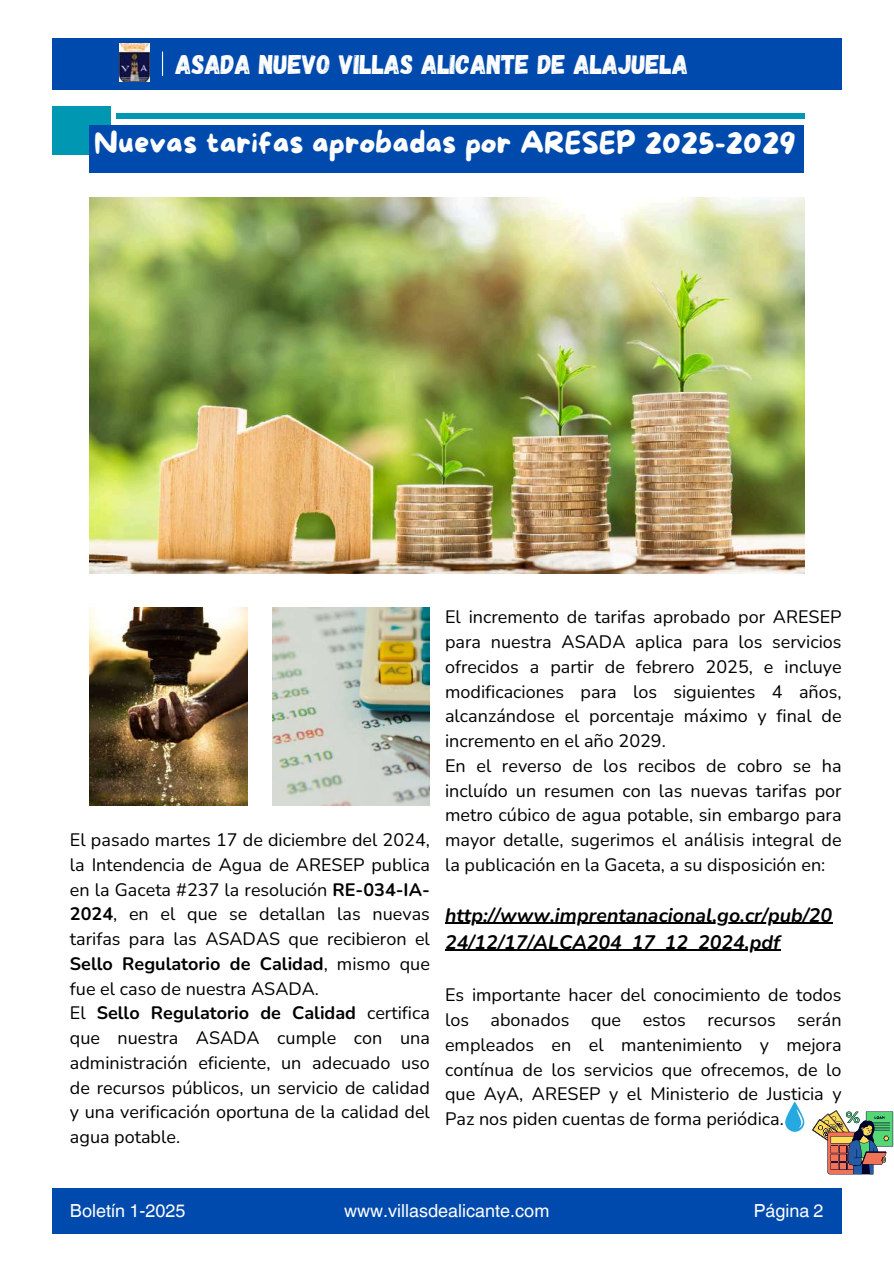
<style>
.page{position:relative;width:894px;height:1264px;background:#fff}
.page>*{position:absolute;margin:0;border:0;box-sizing:border-box;transform-origin:0 0}
.t1{font:30px "More Sugar";color:#fff}
.t2{font:27px "Gagalin";color:#fff}
.t3{font:italic 700 19.5px/27px "Nunito";color:#000}
.t4{font:18px/24.8px "Nunito";color:#000}
.t5{font:18px "Helvetica World";color:#fff}
.s1{font-weight:700}
</style>
<div class="page">
<div style="left:52px;top:38px;width:789px;height:51px;background:#004aad"></div>
<div style="left:52px;top:107px;width:58px;height:48px;background:#0097b2"></div>
<div style="left:89px;top:125px;width:715px;height:48px;background:#004aad"></div>
<div style="left:116px;top:113px;width:688px;height:6px;background:#0097b2"></div>
<img style="left:89px;top:197px;width:715px;height:376px">
<svg style="left:162px;top:52px;width:1px;height:24px"></svg>
<img style="left:89px;top:607px;width:158px;height:198px">
<img style="left:272px;top:607px;width:157px;height:198px">
<div style="left:52px;top:1188px;width:789px;height:45px;background:#004aad"></div>
<img style="left:119px;top:44px;width:30px;height:37px">
<svg style="left:812px;top:1110px;width:80px;height:64px"></svg>
<hr style="left:445px;top:922px;width:387px;height:1px;background:#000">
<hr style="left:445px;top:949px;width:335px;height:1px;background:#000">
<svg style="left:785px;top:1101px;width:19px;height:30px"></svg>
<h2 class="t2" style="left:175px;top:47px;width:514px">ASADA NUEVO VILLAS ALICANTE DE ALAJUELA</h2>
<h1 class="t1" style="left:94px;top:127px;width:702px">Nuevas tarifas aprobadas por ARESEP 2025-2029</h1>
<p class="t4" style="left:70px;top:827px;width:361px">El pasado martes 17 de diciembre del 2024, la Intendencia de Agua de ARESEP publica en la Gaceta #237 la resolución <span class="s1">RE-034-IA-2024</span>, en el que se detallan las nuevas tarifas para las ASADAS que recibieron el <span class="s1">Sello Regulatorio de Calidad</span>, mismo que fue el caso de nuestra ASADA.<br>El <span class="s1">Sello Regulatorio de Calidad</span> certifica que nuestra ASADA cumple con una administración eficiente, un adecuado uso de recursos públicos, un servicio de calidad y una verificación oportuna de la calidad del agua potable.</p>
<p class="t4" style="left:445px;top:605px;width:398px">El incremento de tarifas aprobado por ARESEP para nuestra ASADA aplica para los servicios ofrecidos a partir de febrero 2025, e incluye modificaciones para los siguientes 4 años, alcanzándose el porcentaje máximo y final de incremento en el año 2029.<br>En el reverso de los recibos de cobro se ha incluído un resumen con las nuevas tarifas por metro cúbico de agua potable, sin embargo para mayor detalle, sugerimos el análisis integral de la publicación en la Gaceta, a su disposición en:</p>
<p class="t3" style="left:445px;top:901px;width:388px">http://www.imprentanacional.go.cr/pub/20<br>24/12/17/ALCA204_17_12_2024.pdf</p>
<p class="t4" style="left:445px;top:983px;width:398px;text-align:justify">Es importante hacer del conocimiento de todos los abonados que estos recursos serán empleados en el mantenimiento y mejora contínua de los servicios que ofrecemos, de lo que AyA, ARESEP y el Ministerio de Justicia y Paz nos piden cuentas de forma periódica.</p>
<p class="t5" style="left:70px;top:1199px;width:117px">Boletín 1-2025</p>
<p class="t5" style="left:344px;top:1199px;width:206px">www.villasdealicante.com</p>
<p class="t5" style="left:753px;top:1199px;width:71px">Página 2</p>
</div>
